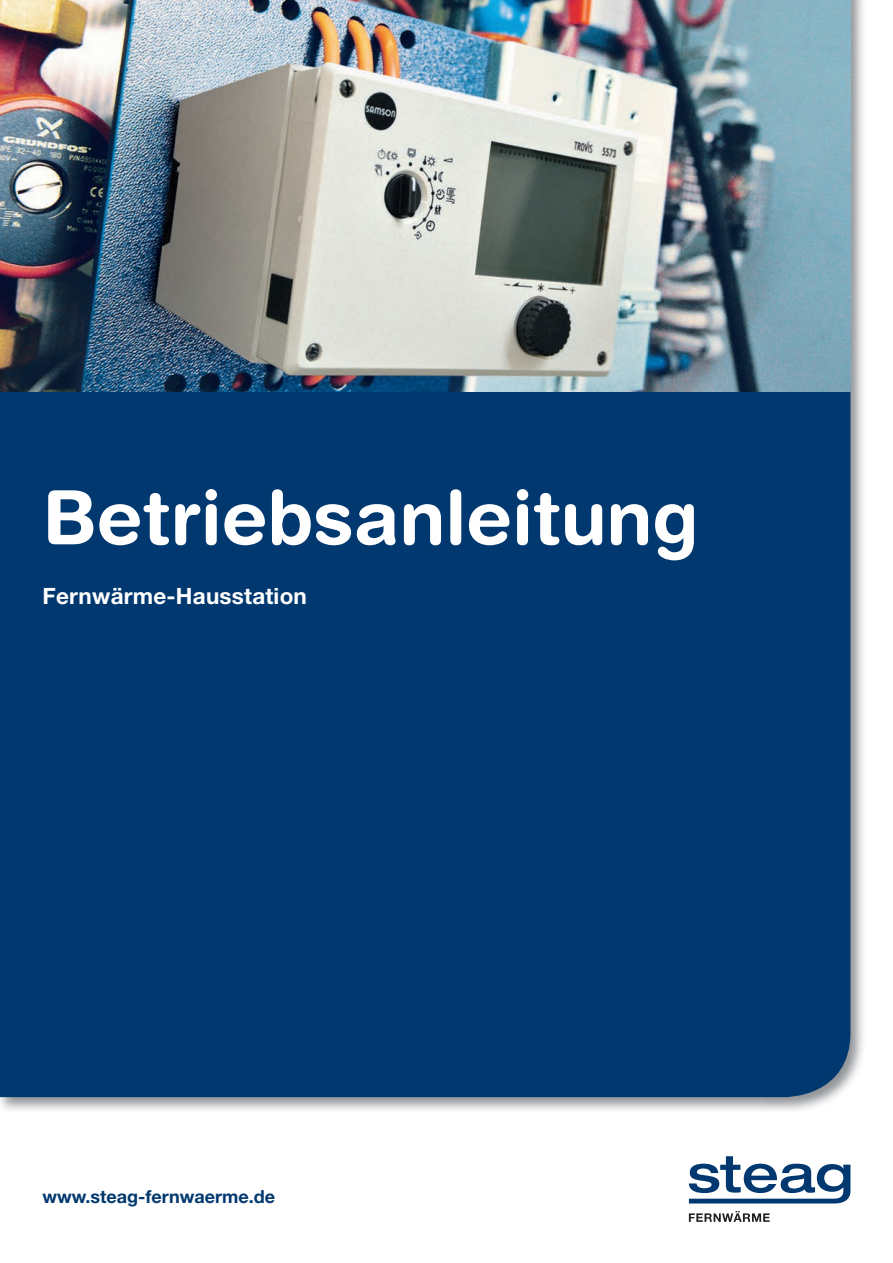
<style>
.page{position:relative;width:893px;height:1263px;background:#fff}
.page>*{position:absolute;margin:0;border:0;box-sizing:border-box;transform-origin:0 0}
.t1{font:700 75px "Helvetica Rounded";color:#fff}
.t2{font:700 22.5px "Helvetica Neue LT Pro";letter-spacing:.01em;color:#fff}
.t3{font:700 18px "Helvetica Neue LT Pro";color:#01386f}
</style>
<div class="page">
<img style="left:0;top:0;width:863px;height:1111px">
<div style="left:0;top:391px;width:850px;height:706px;background:#01386f"></div>
<svg style="left:689px;top:1156px;width:161px;height:47px"></svg>
<svg style="left:689px;top:1211px;width:81px;height:11px"></svg>
<img style="left:0;top:0;width:850px;height:391px">
<h1 class="t1" style="left:43px;top:472px;width:657px">Betriebsanleitung</h1>
<p class="t2" style="left:43px;top:582px;width:266px">Fernwärme-Hausstation</p>
<p class="t3" style="left:43px;top:1186px;width:234px">www.steag-fernwaerme.de</p>
</div>
